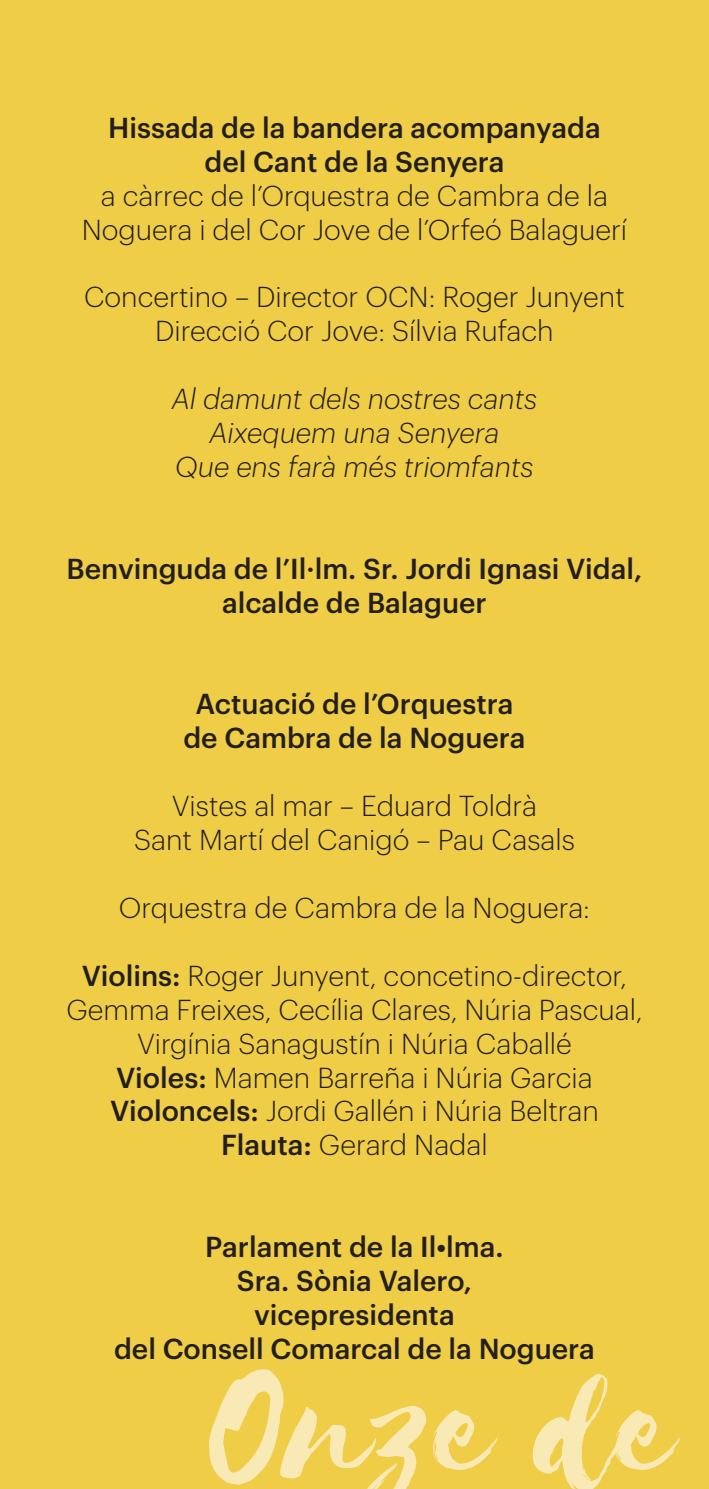
<style>
.page{position:relative;width:709px;height:1489px;background:#fff}
.page>*{position:absolute;margin:0;border:0;box-sizing:border-box;transform-origin:0 0}
.t1{font:170px "Selima";color:#f9e9b5}
.t2{font:300 28.25px/34px "Graphik";color:#231f20;text-align:center}
.t3{font:500 28.25px/34px "Graphik";color:#231f20;text-align:center}
.t4{font:italic 300 28.25px/34px "Graphik";color:#231f20;text-align:center}
.s1{font-weight:500}
</style>
<div class="page">
<div style="left:0;top:0;width:709px;height:1488px;background:#efcd47"></div>
<p class="t3" style="left:108px;top:108px;width:494px">Hissada de la bandera acompanyada del Cant de la Senyera</p>
<p class="t2" style="left:82px;top:176px;width:547px">a càrrec de l’Orquestra de Cambra de la<br>Noguera i del Cor Jove de l’Orfeó Balaguerí</p>
<p class="t2" style="left:84px;top:278px;width:542px">Concertino – Director OCN: Roger Junyent<br>Direcció Cor Jove: Sílvia Rufach</p>
<p class="t4" style="left:172px;top:380px;width:367px">Al damunt dels nostres cants<br>Aixequem una Senyera<br>Que ens farà més triomfants</p>
<p class="t3" style="left:67px;top:549px;width:577px">Benvinguda de l’Il·lm. Sr. Jordi Ignasi Vidal, alcalde de Balaguer</p>
<p class="t3" style="left:183px;top:684px;width:344px">Actuació de l’Orquestra de Cambra de la Noguera</p>
<p class="t2" style="left:134px;top:786px;width:442px">Vistes al mar – Eduard Toldrà<br>Sant Martí del Canigó – Pau Casals</p>
<p class="t2" style="left:119px;top:888px;width:472px">Orquestra de Cambra de la Noguera:</p>
<p class="t2" style="left:66px;top:956px;width:577px"><span class="s1">Violins:</span> Roger Junyent, concetino-director, Gemma Freixes, Cecília Clares, Núria Pascual, Virgínia Sanagustín i Núria Caballé<br><span class="s1">Violes:</span> Mamen Barreña i Núria Garcia <span class="s1">Violoncels:</span> Jordi Gallén i Núria Beltran <span class="s1">Flauta:</span> Gerard Nadal</p>
<p class="t3" style="left:114px;top:1227px;width:482px">Parlament de la Il•lma.<br>Sra. Sònia Valero,<br>vicepresidenta<br>del Consell Comarcal de la Noguera</p>
<h1 class="t1" style="left:211px;top:1335px;width:466px">Onze de</h1>
</div>
